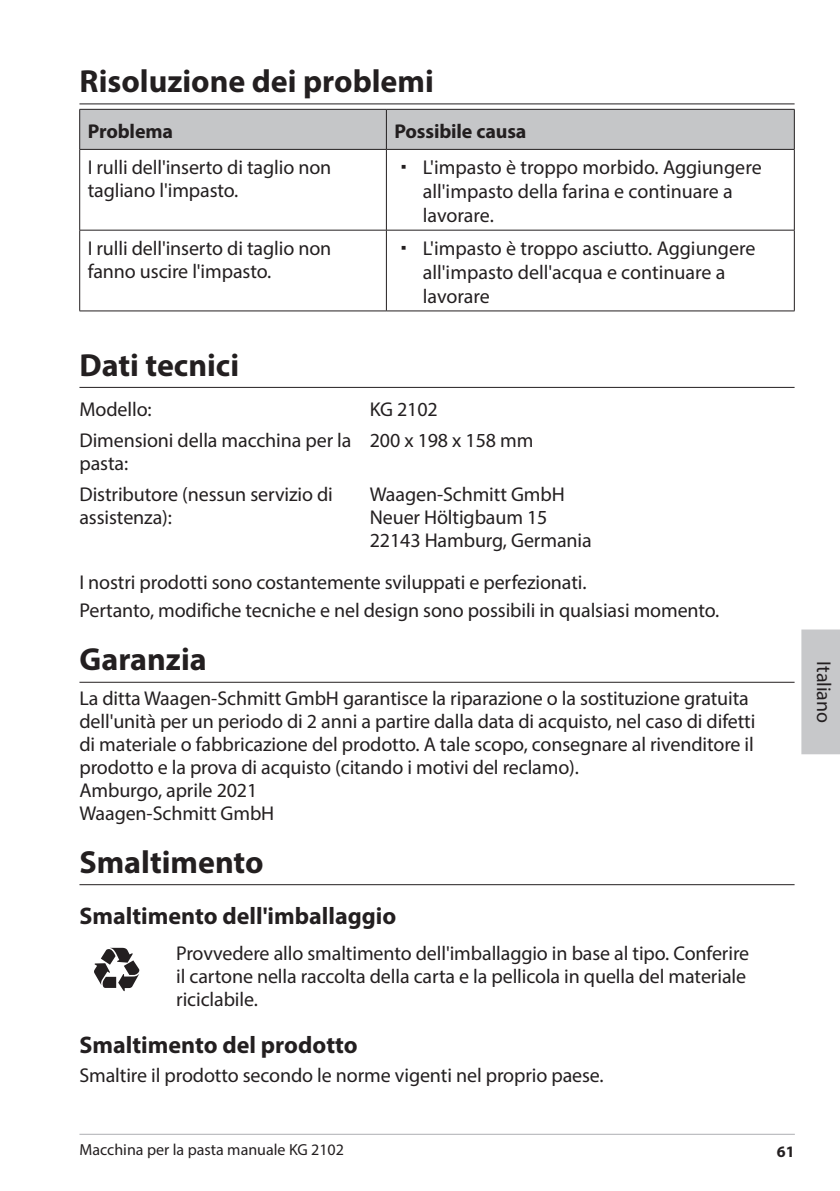
<style>
.page{position:relative;width:840px;height:1191px;background:#fff}
.page>*{position:absolute;margin:0;border:0;box-sizing:border-box;transform-origin:0 0}
.t1{font:700 32px "Myriad Pro";color:#231f20}
.t2{font:700 24px "Myriad Pro";color:#231f20}
.t3{font:20px/23px "Myriad Pro";letter-spacing:-.005em;color:#231f20}
.t4{font:700 20px "Myriad Pro";letter-spacing:-.005em;color:#231f20}
.t5{font:16px "Myriad Pro";color:#231f20}
.t6{font:700 16px "Myriad Pro";color:#231f20}
</style>
<div class="page">
<hr style="left:79px;top:1133px;width:715px;height:1px;background:#adaeb2">
<div style="left:801px;top:629px;width:38px;height:125px;background:#c7c8ca"></div>
<hr style="left:79px;top:103px;width:715px;height:1px;background:#231f20">
<hr style="left:79px;top:387px;width:715px;height:1px;background:#231f20">
<hr style="left:79px;top:682px;width:715px;height:1px;background:#231f20">
<hr style="left:79px;top:884px;width:715px;height:1px;background:#231f20">
<div style="left:80px;top:110px;width:713px;height:39px;background:#c5c6c8"></div>
<hr style="left:79px;top:150px;width:1px;height:80px;background:#231f20">
<hr style="left:386px;top:150px;width:1px;height:80px;background:#231f20">
<hr style="left:793px;top:150px;width:1px;height:80px;background:#231f20">
<hr style="left:79px;top:230px;width:307px;height:1px;background:#231f20">
<hr style="left:79px;top:230px;width:1px;height:81px;background:#231f20">
<hr style="left:386px;top:230px;width:408px;height:1px;background:#231f20">
<hr style="left:386px;top:230px;width:1px;height:81px;background:#231f20">
<hr style="left:793px;top:230px;width:1px;height:81px;background:#231f20">
<hr style="left:79px;top:310px;width:307px;height:1px;background:#231f20">
<hr style="left:386px;top:310px;width:408px;height:1px;background:#231f20">
<hr style="left:79px;top:109px;width:307px;height:1px;background:#231f20">
<hr style="left:79px;top:110px;width:1px;height:39px;background:#231f20">
<hr style="left:386px;top:109px;width:408px;height:1px;background:#231f20">
<hr style="left:386px;top:110px;width:1px;height:39px;background:#231f20">
<hr style="left:793px;top:110px;width:1px;height:39px;background:#231f20">
<hr style="left:79px;top:149px;width:307px;height:1px;background:#231f20">
<hr style="left:386px;top:149px;width:408px;height:1px;background:#231f20">
<svg style="left:94px;top:947px;width:45px;height:44px"></svg>
<h1 class="t1" style="left:79px;top:60px;width:356px">Risoluzione dei problemi</h1>
<p class="t4" style="left:88px;top:118px;width:87px">Problema</p>
<p class="t4" style="left:394px;top:118px;width:133px">Possibile causa</p>
<p class="t3" style="left:88px;top:156px;width:245px">I rulli dell'inserto di taglio non tagliano l'impasto.</p>
<p class="t3" style="left:422px;top:155px;width:340px;line-height:24px">L'impasto è troppo morbido. Aggiungere all'impasto della farina e continuare a lavorare.</p>
<p class="t3" style="left:88px;top:236px;width:245px">I rulli dell'inserto di taglio non fanno uscire l'impasto.</p>
<p class="t3" style="left:422px;top:236px;width:334px;line-height:24px">L'impasto è troppo asciutto. Aggiungere all'impasto dell'acqua e continuare a lavorare</p>
<h1 class="t1" style="left:79px;top:344px;width:161px">Dati tecnici</h1>
<p class="t3" style="left:79px;top:398px;width:74px">Modello:</p>
<p class="t3" style="left:369px;top:398px;width:69px">KG 2102</p>
<p class="t3" style="left:79px;top:429px;width:273px">Dimensioni della macchina per la pasta:</p>
<p class="t3" style="left:369px;top:429px;width:165px">200 x 198 x 158 mm</p>
<p class="t3" style="left:79px;top:483px;width:255px">Distributore (nessun servizio di assistenza):</p>
<p class="t3" style="left:369px;top:483px;width:223px">Waagen-Schmitt GmbH<br>Neuer Höltigbaum 15<br>22143 Hamburg, Germania</p>
<p class="t3" style="left:79px;top:567px;width:641px;line-height:28.6px">I nostri prodotti sono costantemente sviluppati e perfezionati.<br>Pertanto, modifiche tecniche e nel design sono possibili in qualsiasi momento.</p>
<h1 class="t1" style="left:79px;top:639px;width:129px">Garanzia</h1>
<p class="t3" style="left:79px;top:686px;width:677px">La ditta Waagen-Schmitt GmbH garantisce la riparazione o la sostituzione gratuita dell'unità per un periodo di 2 anni a partire dalla data di acquisto, nel caso di difetti di materiale o fabbricazione del prodotto. A tale scopo, consegnare al rivenditore il prodotto e la prova di acquisto (citando i motivi del reclamo).<br>Amburgo, aprile 2021<br>Waagen-Schmitt GmbH</p>
<h1 class="t1" style="left:79px;top:841px;width:186px">Smaltimento</h1>
<p class="t2" style="left:79px;top:899px;width:318px">Smaltimento dell'imballaggio</p>
<p class="t3" style="left:176px;top:941px;width:574px">Provvedere allo smaltimento dell'imballaggio in base al tipo. Conferire il cartone nella raccolta della carta e la pellicola in quella del materiale riciclabile.</p>
<p class="t2" style="left:79px;top:1029px;width:279px">Smaltimento del prodotto</p>
<p class="t3" style="left:79px;top:1063px;width:525px">Smaltire il prodotto secondo le norme vigenti nel proprio paese.</p>
<p class="t5" style="left:79px;top:1139px;width:266px">Macchina per la pasta manuale KG 2102</p>
<p class="t6" style="left:776px;top:1140px;width:19px">61</p>
<p class="t3" style="left:835px;top:661px;width:63px;rotate:90deg">Italiano</p>
</div>
